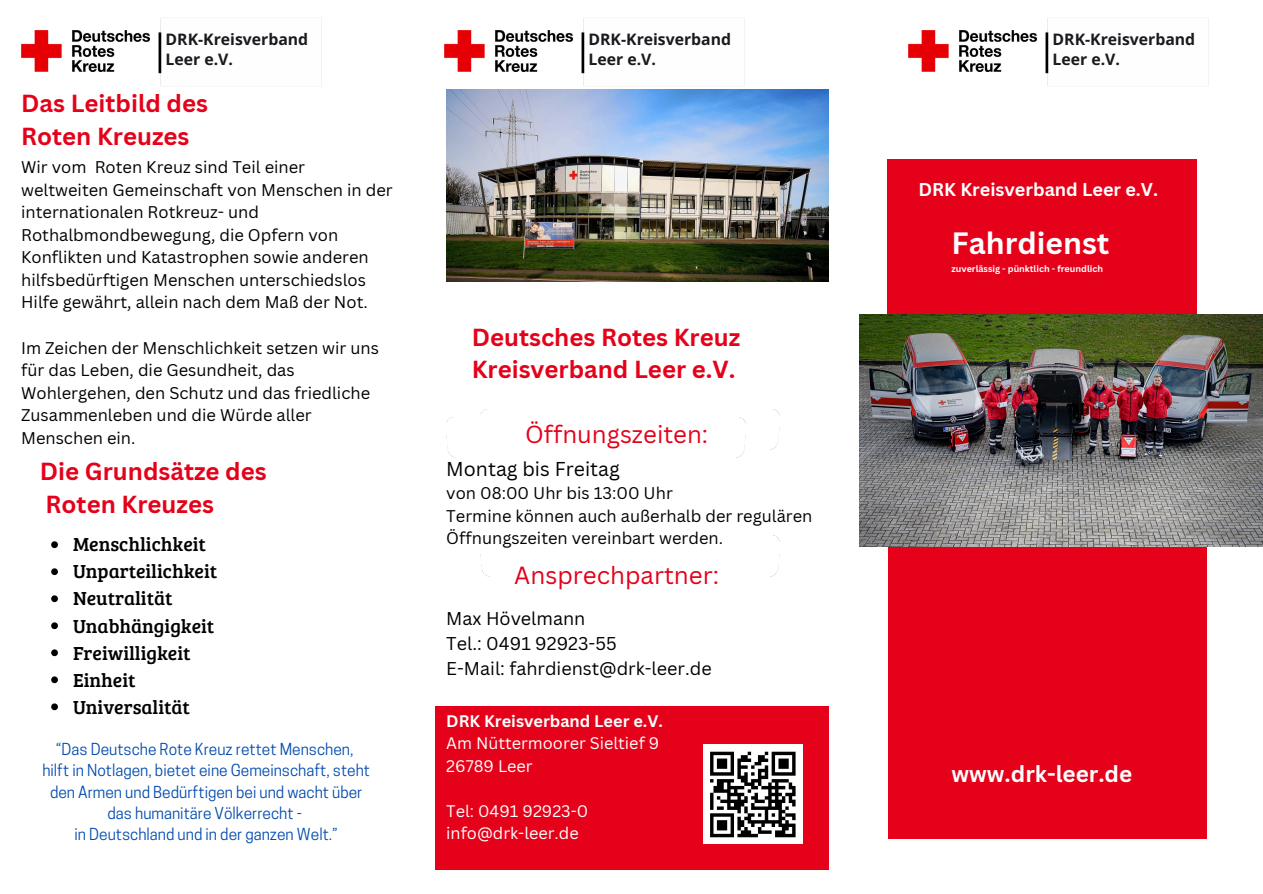
<style>
.page{position:relative;width:1263px;height:894px;background:#fff}
.page>*{position:absolute;margin:0;border:0;box-sizing:border-box;transform-origin:0 0}
.t1{font:700 30px "Canva Sans";color:#fefefe}
.t2{font:24.15px "Canva Sans";color:#e50119}
.t3{font:700 24px/32.7px "Canva Sans";color:#e50119}
.t4{font:24px "Canva Sans";color:#e50119}
.t5{font:700 22.5px "Canva Sans";color:#fefefe}
.t6{font:19.5px "Bree Serif";color:#000}
.t7{font:19.5px "Canva Sans";color:#000}
.t8{font:18px/24.8px "Canva Sans";color:#000}
.t9{font:700 18px "Canva Sans";color:#fefefe}
.t10{font:16.5px/22.5px "Canva Sans";color:#000}
.t11{font:16.35px/22.4px "Canva Sans";color:#fff}
.t12{font:700 15.75px/20.2px "Open Sans";color:#1b191e}
.t13{font:15.6px/21.3px "Cooper Hewitt";color:#004aad;text-align:center}
.t14{font:700 9px "Canva Sans";color:#fefefe}
.s1{font-weight:700}
</style>
<div class="page">
<img style="left:446px;top:89px;width:383px;height:193px">
<div style="left:888px;top:159px;width:309px;height:155px;background:#e50119"></div>
<div style="left:888px;top:546px;width:318px;height:292px;background:#e50119"></div>
<div style="left:435px;top:705px;width:394px;height:164px;background:#e50119"></div>
<div style="left:703px;top:744px;width:99px;height:99px;background:#fff"></div>
<svg style="left:710px;top:751px;width:86px;height:82px"></svg>
<svg style="left:710px;top:833px;width:24px;height:4px"></svg>
<svg style="left:737px;top:833px;width:21px;height:4px"></svg>
<svg style="left:775px;top:833px;width:21px;height:4px"></svg>
<img style="left:572px;top:18px;width:181px;height:77px">
<img style="left:444px;top:31px;width:129px;height:40px">
<img style="left:1045px;top:18px;width:164px;height:68px">
<img style="left:908px;top:31px;width:129px;height:40px">
<img style="left:158px;top:18px;width:164px;height:68px">
<img style="left:21px;top:31px;width:129px;height:40px">
<img style="left:859px;top:314px;width:403px;height:232px">
<svg style="left:51px;top:541px;width:7px;height:7px"></svg>
<svg style="left:51px;top:568px;width:7px;height:7px"></svg>
<svg style="left:51px;top:595px;width:7px;height:7px"></svg>
<svg style="left:51px;top:622px;width:7px;height:7px"></svg>
<svg style="left:51px;top:649px;width:7px;height:7px"></svg>
<svg style="left:51px;top:676px;width:7px;height:7px"></svg>
<svg style="left:51px;top:703px;width:7px;height:7px"></svg>
<h1 class="t12" style="left:166px;top:28px;width:144px">DRK-Kreisverband<br>Leer e.V.</h1>
<p class="t3" style="left:21px;top:86px;width:188px">Das Leitbild des<br>Roten Kreuzes</p>
<p class="t10" style="left:21px;top:156px;width:373px">Wir vom Roten Kreuz sind Teil einer weltweiten Gemeinschaft von Menschen in der internationalen Rotkreuz- und Rothalbmondbewegung, die Opfern von Konflikten und Katastrophen sowie anderen hilfsbedürftigen Menschen unterschiedslos Hilfe gewährt, allein nach dem Maß der Not.</p>
<p class="t10" style="left:21px;top:336px;width:359px">Im Zeichen der Menschlichkeit setzen wir uns für das Leben, die Gesundheit, das Wohlergehen, den Schutz und das friedliche Zusammenleben und die Würde aller Menschen ein.</p>
<h2 class="t3" style="left:40px;top:454px;width:228px">Die Grundsätze des<br>Roten Kreuzes</h2>
<h1 class="t6" style="left:73px;top:530px;width:134px">Menschlichkeit</h1>
<h6 class="t6" style="left:73px;top:557px;width:146px">Unparteilichkeit</h6>
<p class="t6" style="left:73px;top:584px;width:101px">Neutralität</p>
<h2 class="t6" style="left:73px;top:611px;width:143px">Unabhängigkeit</h2>
<h4 class="t6" style="left:73px;top:638px;width:119px">Freiwilligkeit</h4>
<p class="t6" style="left:73px;top:665px;width:64px">Einheit</p>
<p class="t6" style="left:73px;top:692px;width:118px">Universalität</p>
<p class="t13" style="left:42px;top:740px;width:329px">“Das Deutsche Rote Kreuz rettet Menschen, hilft in Notlagen, bietet eine Gemeinschaft, steht den Armen und Bedürftigen bei und wacht über das humanitäre Völkerrecht -<br>in Deutschland und in der ganzen Welt.”</p>
<p class="t12" style="left:588px;top:28px;width:144px">DRK-Kreisverband<br>Leer e.V.</p>
<p class="t12" style="left:1053px;top:28px;width:144px">DRK-Kreisverband<br>Leer e.V.</p>
<p class="t9" style="left:918px;top:176px;width:241px">DRK Kreisverband Leer e.V.</p>
<h6 class="t3" style="left:472px;top:320px;width:270px">Deutsches Rotes Kreuz<br>Kreisverband Leer e.V.</h6>
<p class="t4" style="left:525px;top:417px;width:185px">Öffnungszeiten:</p>
<p class="t7" style="left:446px;top:454px;width:175px">Montag bis Freitag</p>
<p class="t10" style="left:446px;top:481px;width:368px">von 08:00 Uhr bis 13:00 Uhr<br>Termine können auch außerhalb der regulären<br>Öffnungszeiten vereinbart werden.</p>
<p class="t2" style="left:514px;top:557px;width:206px">Ansprechpartner:</p>
<h6 class="t8" style="left:446px;top:605px;width:267px">Max Hövelmann<br>Tel.: 0491 92923-55<br>E-Mail: fahrdienst@drk-leer.de</h6>
<p class="t11" style="left:446px;top:709px;width:218px"><span class="s1">DRK Kreisverband Leer e.V.<br></span>Am Nüttermoorer Sieltief 9<br>26789 Leer</p>
<h1 class="t11" style="left:446px;top:798px;width:144px">Tel: 0491 92923-0 info@drk-leer.de</h1>
<p class="t1" style="left:951px;top:221px;width:159px">Fahrdienst</p>
<p class="t14" style="left:951px;top:262px;width:153px">zuverlässig - pünktlich - freundlich</p>
<p class="t5" style="left:951px;top:758px;width:182px">www.drk-leer.de</p>
</div>
